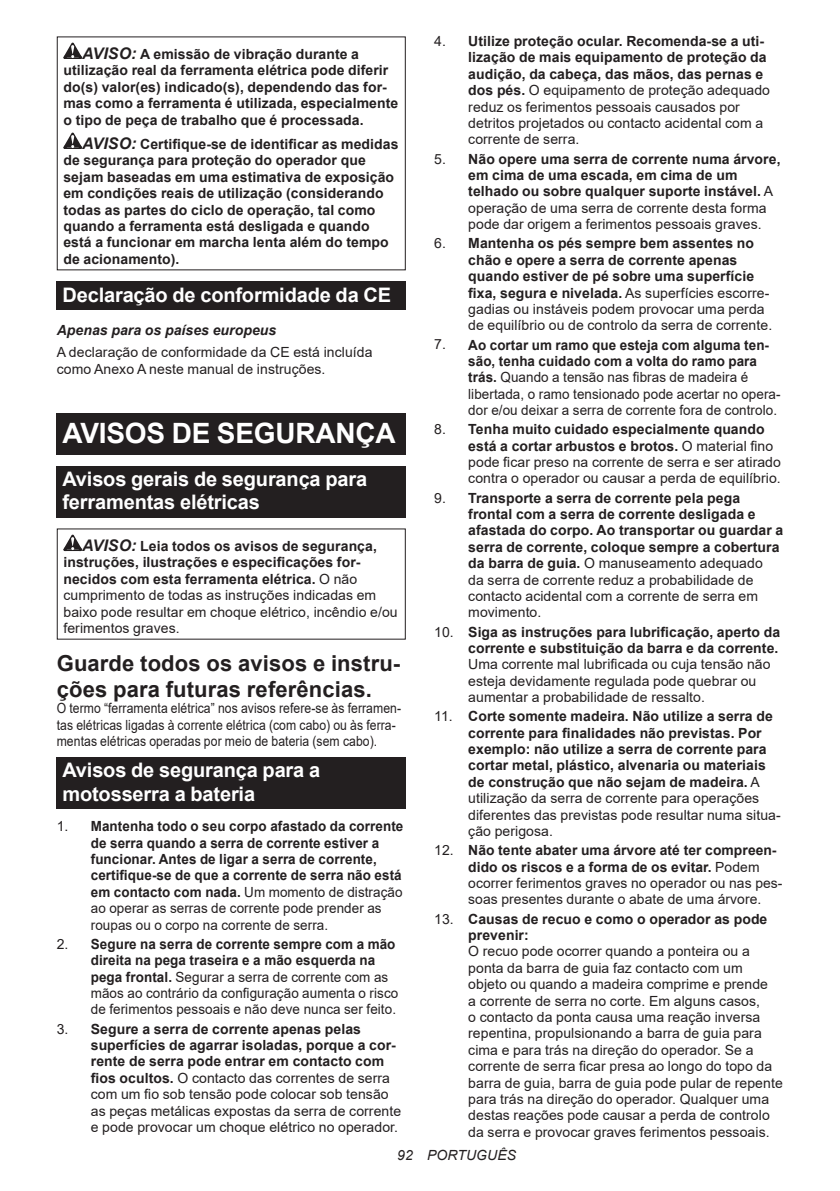
<style>
.page{position:relative;width:840px;height:1191px;background:#fff}
.page>*{position:absolute;margin:0;border:0;box-sizing:border-box;transform-origin:0 0}
.t1{font:700 28px "Arial";letter-spacing:-.01em;color:#fff}
.t2{font:700 22px/25.8px "Arial";letter-spacing:.005em;color:#231f20}
.t3{font:700 20px/23.4px "Arial";letter-spacing:-.01em;color:#fff}
.t4{font:14px/16.4px "Arial";letter-spacing:.005em;color:#231f20}
.t5{font:700 14px/16.4px "Arial";letter-spacing:.005em;color:#231f20}
.t6{font:700 14px/16.4px "Arial";letter-spacing:.005em;color:#231f20;scale:.96 1}
.t7{font:14px/16.4px "Arial";letter-spacing:.005em;color:#231f20;scale:.87 1}
.t8{font:italic 700 14px "Arial";letter-spacing:.005em;color:#231f20}
.t9{font:italic 14px "Arial";letter-spacing:.005em;color:#231f20}
.s1{font-style:italic;font-size:16px}
.s2{font-weight:700;font-style:italic;font-size:16px}
.s3{font-weight:700}
.s4{font-weight:400}
</style>
<div class="page">
<svg style="left:63px;top:43px;width:19px;height:16px"></svg>
<svg style="left:63px;top:133px;width:19px;height:16px"></svg>
<div style="left:57px;top:282px;width:348px;height:28px;background:#231f20"></div>
<div style="left:57px;top:413px;width:348px;height:41px;background:#231f20"></div>
<div style="left:57px;top:465px;width:348px;height:52px;background:#231f20"></div>
<svg style="left:63px;top:534px;width:19px;height:17px"></svg>
<div style="left:57px;top:757px;width:348px;height:52px;background:#231f20"></div>
<p class="t5" style="left:63px;top:46px;width:336px;text-indent:19px"><span class="s1">AVISO:</span> A emissão de vibração durante a utilização real da ferramenta elétrica pode diferir do(s) valor(es) indicado(s), dependendo das for&shy;mas como a ferramenta é utilizada, especialmente o tipo de peça de trabalho que é processada.</p>
<p class="t5" style="left:63px;top:136px;width:336px;text-indent:19px"><span class="s1">AVISO:</span> Certifique-se de identificar as medidas de segurança para proteção do operador que sejam baseadas em uma estimativa de exposição em condições reais de utilização (considerando todas as partes do ciclo de operação, tal como quando a ferramenta está desligada e quando está a funcionar em marcha lenta além do tempo de acionamento).</p>
<h3 class="t3" style="left:62px;top:283px;width:330px">Declaração de conformidade da CE</h3>
<p class="t8" style="left:57px;top:321px;width:221px">Apenas para os países europeus</p>
<p class="t4" style="left:57px;top:344px;width:317px">A declaração de conformidade da CE está incluída como Anexo A neste manual de instruções.</p>
<h1 class="t1" style="left:62px;top:413px;width:334px">AVISOS DE SEGURANÇA</h1>
<h3 class="t3" style="left:62px;top:467px;width:306px">Avisos gerais de segurança para ferramentas elétricas</h3>
<p class="t4" style="left:63px;top:538px;width:335px;text-indent:19px"><span class="s2">AVISO:</span> <span class="s3">Leia todos os avisos de segurança, instruções, ilustrações e especificações for&shy;necidos com esta ferramenta elétrica.</span> O não cumprimento de todas as instruções indicadas em baixo pode resultar em choque elétrico, incêndio e/ou ferimentos graves.</p>
<h2 class="t2" style="left:57px;top:650px;width:345px">Guarde todos os avisos e instru&shy;ções para futuras referências.</h2>
<p class="t7" style="left:57px;top:700px;width:397px">O termo “ferramenta elétrica” nos avisos refere-se às ferramen&shy;tas elétricas ligadas à corrente elétrica (com cabo) ou às ferra&shy;mentas elétricas operadas por meio de bateria (sem cabo).</p>
<h3 class="t3" style="left:62px;top:759px;width:259px">Avisos de segurança para a motosserra a bateria</h3>
<p class="t6" style="left:91px;top:818px;width:327px;text-indent:-34px"><span class="s4">1.</span> Mantenha todo o seu corpo afastado da corrente de serra quando a serra de corrente estiver a funcionar. Antes de ligar a serra de corrente, certifique-se de que a corrente de serra não está em contacto com nada. <span class="s4">Um momento de distração ao operar as serras de corrente pode prender as roupas ou o corpo na corrente de serra.</span></p>
<p class="t4" style="left:91px;top:935px;width:309px;text-indent:-34px">2. <span class="s3">Segure na serra de corrente sempre com a mão direita na pega traseira e a mão esquerda na pega frontal.</span> Segurar a serra de corrente com as mãos ao contrário da configuração aumenta o risco de ferimentos pessoais e não deve nunca ser feito.</p>
<p class="t4" style="left:91px;top:1020px;width:312px;text-indent:-34px">3. <span class="s3">Segure a serra de corrente apenas pelas superfícies de agarrar isoladas, porque a cor&shy;rente de serra pode entrar em contacto com fios ocultos.</span> O contacto das correntes de serra com um fio sob tensão pode colocar sob tensão as peças metálicas expostas da serra de corrente e pode provocar um choque elétrico no operador.</p>
<p class="t4" style="left:468px;top:33px;width:303px;text-indent:-34px">4. <span class="s3">Utilize proteção ocular. Recomenda-se a uti&shy;lização de mais equipamento de proteção da audição, da cabeça, das mãos, das pernas e dos pés.</span> O equipamento de proteção adequado reduz os ferimentos pessoais causados por detritos projetados ou contacto acidental com a corrente de serra.</p>
<p class="t5" style="left:468px;top:151px;width:314px;text-indent:-34px"><span class="s4">5.</span> Não opere uma serra de corrente numa árvore, em cima de uma escada, em cima de um telhado ou sobre qualquer suporte instável. <span class="s4">A operação de uma serra de corrente desta forma pode dar origem a ferimentos pessoais graves.</span></p>
<p class="t5" style="left:468px;top:235px;width:305px;text-indent:-34px"><span class="s4">6.</span> Mantenha os pés sempre bem assentes no chão e opere a serra de corrente apenas quando estiver de pé sobre uma superfície fixa, segura e nivelada. <span class="s4">As superfícies escorre&shy;gadias ou instáveis podem provocar uma perda de equilíbrio ou de controlo da serra de corrente.</span></p>
<p class="t4" style="left:468px;top:336px;width:313px;text-indent:-34px">7. <span class="s3">Ao cortar um ramo que esteja com alguma ten&shy;são, tenha cuidado com a volta do ramo para trás.</span> Quando a tensão nas fibras de madeira é libertada, o ramo tensionado pode acertar no opera&shy;dor e/ou deixar a serra de corrente fora de controlo.</p>
<p class="t4" style="left:468px;top:421px;width:314px;text-indent:-34px">8. <span class="s3">Tenha muito cuidado especialmente quando está a cortar arbustos e brotos.</span> O material fino pode ficar preso na corrente de serra e ser atirado contra o operador ou causar a perda de equilíbrio.</p>
<p class="t5" style="left:468px;top:489px;width:316px;text-indent:-34px"><span class="s4">9.</span> Transporte a serra de corrente pela pega frontal com a serra de corrente desligada e afastada do corpo. Ao transportar ou guardar a serra de corrente, coloque sempre a cobertura da barra de guia. <span class="s4">O manuseamento adequado<br>da serra de corrente reduz a probabilidade de contacto acidental com a corrente de serra em movimento.</span></p>
<p class="t5" style="left:434px;top:623px;width:347px;text-align:right"><span class="s4">10.</span> Siga as instruções para lubrificação, aperto da corrente e substituição da barra e da corrente.</p>
<p class="t4" style="left:468px;top:656px;width:303px">Uma corrente mal lubrificada ou cuja tensão não esteja devidamente regulada pode quebrar ou aumentar a probabilidade de ressalto.</p>
<p class="t5" style="left:468px;top:708px;width:314px;text-indent:-34px"><span class="s4">11.</span> Corte somente madeira. Não utilize a serra de corrente para finalidades não previstas. Por exemplo: não utilize a serra de corrente para cortar metal, plástico, alvenaria ou materiais de construção que não sejam de madeira. <span class="s4">A utilização da serra de corrente para operações diferentes das previstas pode resultar numa situa&shy;ção perigosa.</span></p>
<p class="t4" style="left:468px;top:842px;width:315px;text-indent:-34px">12. <span class="s3">Não tente abater uma árvore até ter compreen&shy;dido os riscos e a forma de os evitar.</span> Podem ocorrer ferimentos graves no operador ou nas pes&shy;soas presentes durante o abate de uma árvore.</p>
<p class="t5" style="left:468px;top:910px;width:300px;text-indent:-34px"><span class="s4">13.</span> Causas de recuo e como o operador as pode prevenir:</p>
<p class="t4" style="left:468px;top:943px;width:316px">O recuo pode ocorrer quando a ponteira ou a ponta da barra de guia faz contacto com um objeto ou quando a madeira comprime e prende<br>a corrente de serra no corte. Em alguns casos,<br>o contacto da ponta causa uma reação inversa repentina, propulsionando a barra de guia para cima e para trás na direção do operador. Se a corrente de serra ficar presa ao longo do topo da barra de guia, barra de guia pode pular de repente para trás na direção do operador. Qualquer uma destas reações pode causar a perda de controlo da serra e provocar graves ferimentos pessoais.</p>
<p class="t9" style="left:397px;top:1146px;width:120px">92 PORTUGUÊS</p>
</div>
